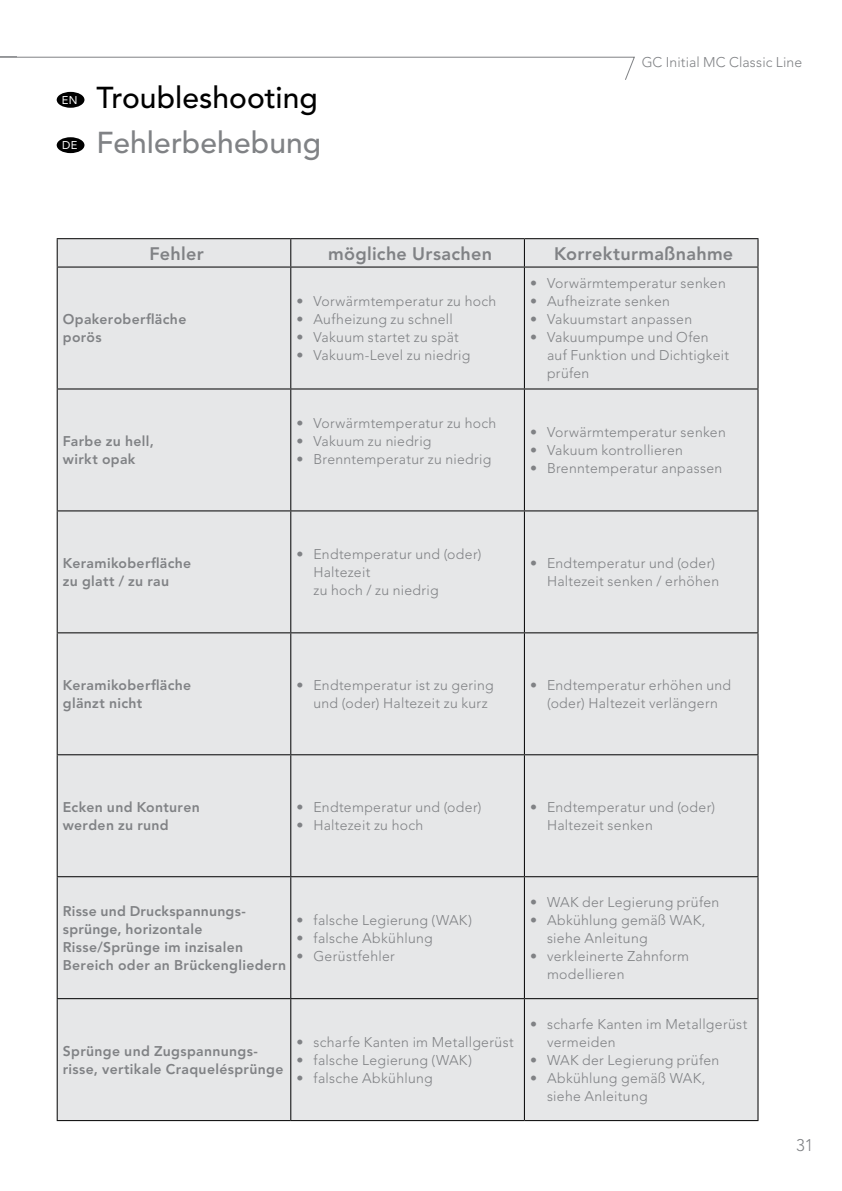
<style>
.page{position:relative;width:842px;height:1191px;background:#fff}
.page>*{position:absolute;margin:0;border:0;box-sizing:border-box;transform-origin:0 0}
.t1{font:500 30px "Avenir LT Std";color:#000}
.t2{font:500 30px "Avenir LT Std";letter-spacing:.005em;color:#808285}
.t3{font:800 18px "Avenir LT Std";letter-spacing:.015em;color:#808285}
.t4{font:300 16.8px "Avenir LT Std";color:#808285}
.t5{font:300 14px/18px "Avenir LT Std";letter-spacing:.02em;color:#808285}
.t6{font:800 14px/18px "Avenir LT Std";letter-spacing:.025em;color:#808285}
.t7{font:11.2px "Avenir LT Std";color:#fff}
</style>
<div class="page">
<svg style="left:0;top:56px;width:635px;height:24px"></svg>
<div style="left:58px;top:239px;width:699px;height:881px;background:#e6e7e8"></div>
<hr style="left:57px;top:238px;width:234px;height:1px;background:#000">
<svg style="left:57px;top:239px;width:1px;height:27px"></svg>
<hr style="left:291px;top:238px;width:233px;height:1px;background:#000">
<svg style="left:290px;top:239px;width:1px;height:27px"></svg>
<hr style="left:524px;top:238px;width:234px;height:1px;background:#000">
<svg style="left:524px;top:239px;width:1px;height:27px"></svg>
<svg style="left:757px;top:239px;width:1px;height:27px"></svg>
<hr style="left:57px;top:266px;width:234px;height:1px;background:#000">
<hr style="left:57px;top:267px;width:1px;height:121px;background:#000">
<hr style="left:291px;top:266px;width:233px;height:1px;background:#000">
<hr style="left:290px;top:267px;width:1px;height:121px;background:#000">
<hr style="left:524px;top:266px;width:234px;height:1px;background:#000">
<hr style="left:524px;top:267px;width:1px;height:121px;background:#000">
<hr style="left:757px;top:267px;width:1px;height:121px;background:#000">
<hr style="left:57px;top:388px;width:234px;height:1px;background:#000">
<hr style="left:57px;top:389px;width:1px;height:121px;background:#000">
<hr style="left:291px;top:388px;width:233px;height:1px;background:#000">
<hr style="left:290px;top:389px;width:1px;height:121px;background:#000">
<hr style="left:524px;top:388px;width:234px;height:1px;background:#000">
<hr style="left:524px;top:389px;width:1px;height:121px;background:#000">
<hr style="left:757px;top:389px;width:1px;height:121px;background:#000">
<hr style="left:57px;top:510px;width:234px;height:1px;background:#000">
<hr style="left:57px;top:511px;width:1px;height:121px;background:#000">
<hr style="left:291px;top:510px;width:233px;height:1px;background:#000">
<hr style="left:290px;top:511px;width:1px;height:121px;background:#000">
<hr style="left:524px;top:510px;width:234px;height:1px;background:#000">
<hr style="left:524px;top:511px;width:1px;height:121px;background:#000">
<hr style="left:757px;top:511px;width:1px;height:121px;background:#000">
<hr style="left:57px;top:632px;width:234px;height:1px;background:#000">
<hr style="left:57px;top:633px;width:1px;height:121px;background:#000">
<hr style="left:291px;top:632px;width:233px;height:1px;background:#000">
<hr style="left:290px;top:633px;width:1px;height:121px;background:#000">
<hr style="left:524px;top:632px;width:234px;height:1px;background:#000">
<hr style="left:524px;top:633px;width:1px;height:121px;background:#000">
<hr style="left:757px;top:633px;width:1px;height:121px;background:#000">
<hr style="left:57px;top:754px;width:234px;height:1px;background:#000">
<hr style="left:57px;top:755px;width:1px;height:121px;background:#000">
<hr style="left:291px;top:754px;width:233px;height:1px;background:#000">
<hr style="left:290px;top:755px;width:1px;height:121px;background:#000">
<hr style="left:524px;top:754px;width:234px;height:1px;background:#000">
<hr style="left:524px;top:755px;width:1px;height:121px;background:#000">
<hr style="left:757px;top:755px;width:1px;height:121px;background:#000">
<hr style="left:57px;top:876px;width:234px;height:1px;background:#000">
<hr style="left:57px;top:877px;width:1px;height:121px;background:#000">
<hr style="left:291px;top:876px;width:233px;height:1px;background:#000">
<hr style="left:290px;top:877px;width:1px;height:121px;background:#000">
<hr style="left:524px;top:876px;width:234px;height:1px;background:#000">
<hr style="left:524px;top:877px;width:1px;height:121px;background:#000">
<hr style="left:757px;top:877px;width:1px;height:121px;background:#000">
<hr style="left:57px;top:998px;width:234px;height:1px;background:#000">
<hr style="left:57px;top:999px;width:1px;height:121px;background:#000">
<hr style="left:291px;top:998px;width:233px;height:1px;background:#000">
<hr style="left:290px;top:999px;width:1px;height:121px;background:#000">
<hr style="left:524px;top:998px;width:234px;height:1px;background:#000">
<hr style="left:524px;top:999px;width:1px;height:121px;background:#000">
<hr style="left:757px;top:999px;width:1px;height:121px;background:#000">
<hr style="left:57px;top:1120px;width:234px;height:1px;background:#000">
<hr style="left:291px;top:1120px;width:233px;height:1px;background:#000">
<hr style="left:524px;top:1120px;width:234px;height:1px;background:#000">
<div style="left:57px;top:92px;width:27px;height:16px;background:#000;border-radius:50%"></div>
<div style="left:57px;top:137px;width:27px;height:16px;background:#000;border-radius:50%"></div>
<p class="t7" style="left:62px;top:94px;width:17px">EN</p>
<h1 class="t1" style="left:96px;top:80px;width:223px">Troubleshooting</h1>
<p class="t7" style="left:62px;top:139px;width:17px">DE</p>
<h1 class="t2" style="left:96px;top:125px;width:226px">Fehlerbehebung</h1>
<p class="t5" style="left:642px;top:54px;width:162px">GC Initial MC Classic Line</p>
<p class="t3" style="left:149px;top:243px;width:56px">Fehler</p>
<p class="t3" style="left:328px;top:243px;width:165px">mögliche Ursachen</p>
<p class="t3" style="left:554px;top:243px;width:181px">Korrekturmaßnahme</p>
<p class="t6" style="left:63px;top:310px;width:125px">Opakeroberfläche porös</p>
<p class="t6" style="left:63px;top:432px;width:92px">Farbe zu hell, wirkt opak</p>
<p class="t5" style="left:296px;top:292px;width:201px">• Vorwärmtemperatur zu hoch</p>
<p class="t5" style="left:296px;top:310px;width:158px">• Aufheizung zu schnell</p>
<p class="t5" style="left:296px;top:328px;width:164px">• Vakuum startet zu spät</p>
<p class="t5" style="left:296px;top:346px;width:175px">• Vakuum-Level zu niedrig</p>
<p class="t5" style="left:296px;top:414px;width:201px">• Vorwärmtemperatur zu hoch</p>
<p class="t5" style="left:296px;top:432px;width:136px">• Vakuum zu niedrig</p>
<p class="t5" style="left:296px;top:450px;width:196px">• Brenntemperatur zu niedrig</p>
<p class="t5" style="left:530px;top:274px;width:197px">• Vorwärmtemperatur senken</p>
<p class="t5" style="left:530px;top:292px;width:141px">• Aufheizrate senken</p>
<p class="t5" style="left:530px;top:310px;width:164px">• Vakuumstart anpassen</p>
<p class="t5" style="left:547px;top:328px;width:183px;text-indent:-17px">• Vakuumpumpe und Ofen auf Funktion und Dichtigkeit prüfen</p>
<p class="t5" style="left:530px;top:423px;width:197px">• Vorwärmtemperatur senken</p>
<p class="t5" style="left:530px;top:441px;width:154px">• Vakuum kontrollieren</p>
<p class="t5" style="left:530px;top:459px;width:194px">• Brenntemperatur anpassen</p>
<p class="t6" style="left:63px;top:554px;width:130px">Keramikoberfläche zu glatt / zu rau</p>
<p class="t5" style="left:313px;top:545px;width:169px;text-indent:-17px">• Endtemperatur und (oder)<br>Haltezeit<br>zu hoch / zu niedrig</p>
<p class="t5" style="left:530px;top:554px;width:191px;text-align:right">• Endtemperatur und (oder)<br>Haltezeit senken / erhöhen</p>
<p class="t6" style="left:63px;top:676px;width:130px">Keramikoberfläche glänzt nicht</p>
<p class="t5" style="left:313px;top:676px;width:182px;text-indent:-17px">• Endtemperatur ist zu gering und (oder) Haltezeit zu kurz</p>
<p class="t5" style="left:530px;top:676px;width:203px;text-align:center">• Endtemperatur erhöhen und (oder) Haltezeit verlängern</p>
<p class="t6" style="left:63px;top:798px;width:138px">Ecken und Konturen werden zu rund</p>
<p class="t5" style="left:296px;top:798px;width:187px">• Endtemperatur und (oder)</p>
<p class="t5" style="left:296px;top:816px;width:128px">• Haltezeit zu hoch</p>
<p class="t5" style="left:547px;top:798px;width:170px;text-indent:-17px">• Endtemperatur und (oder)<br>Haltezeit senken</p>
<p class="t6" style="left:63px;top:902px;width:225px">Risse und Druckspannungs&shy;sprünge, horizontale<br>Risse/Sprünge im inzisalen<br>Bereich oder an Brückengliedern</p>
<p class="t5" style="left:296px;top:911px;width:177px">• falsche Legierung (WAK)</p>
<p class="t5" style="left:296px;top:929px;width:138px">• falsche Abkühlung</p>
<p class="t5" style="left:296px;top:947px;width:100px">• Gerüstfehler</p>
<p class="t6" style="left:63px;top:1042px;width:222px">Sprünge und Zugspannungs&shy;risse, vertikale Craquelésprünge</p>
<p class="t5" style="left:296px;top:1033px;width:219px">• scharfe Kanten im Metallgerüst</p>
<p class="t5" style="left:296px;top:1051px;width:177px">• falsche Legierung (WAK)</p>
<p class="t5" style="left:296px;top:1069px;width:138px">• falsche Abkühlung</p>
<p class="t5" style="left:530px;top:893px;width:191px">• WAK der Legierung prüfen</p>
<p class="t5" style="left:547px;top:911px;width:160px;text-indent:-17px">• Abkühlung gemäß WAK, siehe Anleitung</p>
<p class="t5" style="left:547px;top:947px;width:144px;text-indent:-17px">• verkleinerte Zahnform modellieren</p>
<p class="t5" style="left:547px;top:1015px;width:202px;text-indent:-17px">• scharfe Kanten im Metallgerüst vermeiden</p>
<p class="t5" style="left:530px;top:1051px;width:191px">• WAK der Legierung prüfen</p>
<p class="t5" style="left:547px;top:1069px;width:160px;text-indent:-17px">• Abkühlung gemäß WAK, siehe Anleitung</p>
<p class="t4" style="left:796px;top:1135px;width:19px">31</p>
</div>
